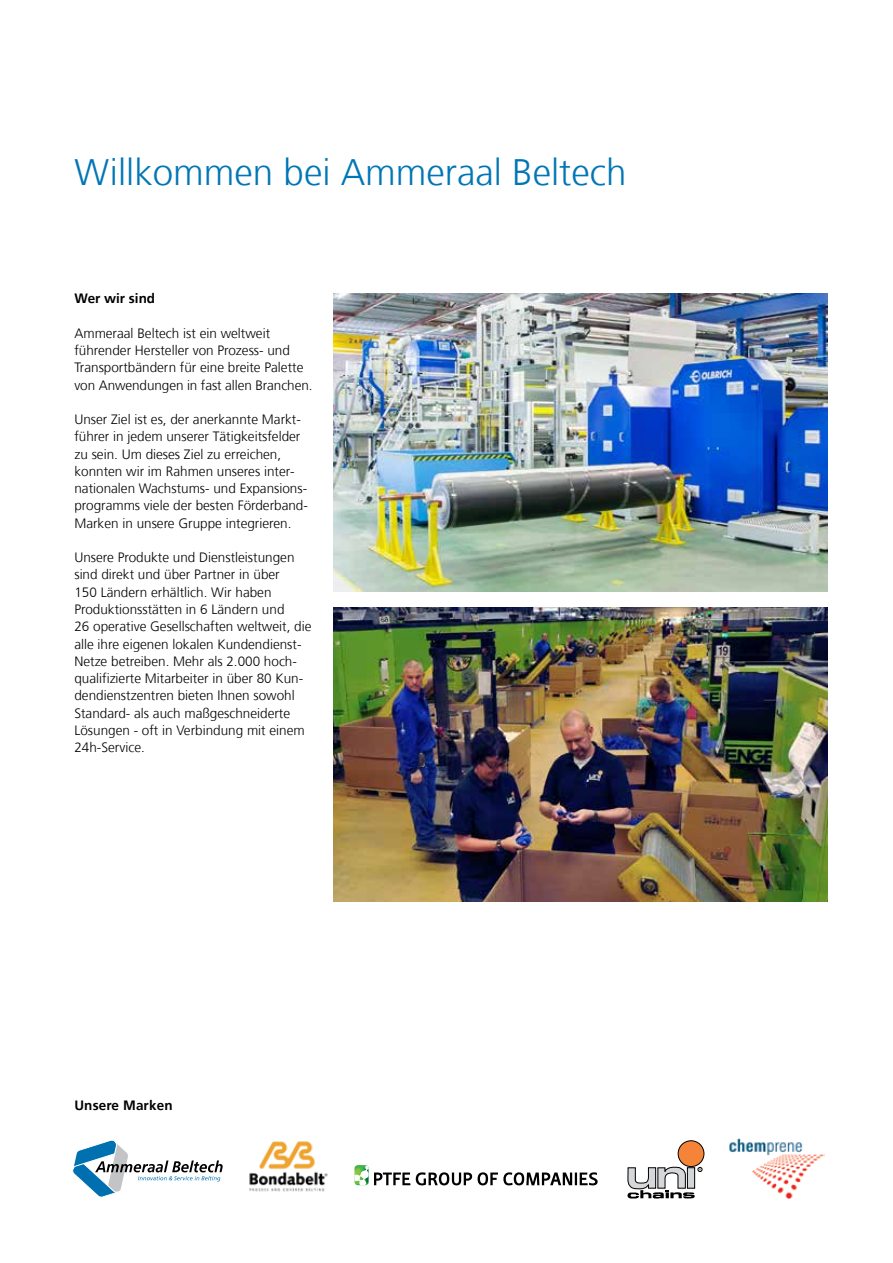
<style>
.page{position:relative;width:893px;height:1263px;background:#fff}
.page>*{position:absolute;margin:0;border:0;box-sizing:border-box;transform-origin:0 0}
.t1{font:300 36.75px "Frutiger";color:#0076b5}
.t2{font:300 13.5px/17.2px "Frutiger";color:#000}
.t3{font:700 13.5px "Frutiger";letter-spacing:.01em;color:#000}
</style>
<div class="page">
<img style="left:334px;top:294px;width:493px;height:297px">
<img style="left:334px;top:608px;width:493px;height:293px">
<svg style="left:72px;top:1140px;width:151px;height:57px"></svg>
<img style="left:729px;top:1138px;width:96px;height:61px">
<img style="left:249px;top:1141px;width:79px;height:51px">
<svg style="left:416px;top:1172px;width:56px;height:13px"></svg>
<svg style="left:478px;top:1172px;width:120px;height:13px"></svg>
<svg style="left:354px;top:1165px;width:56px;height:20px"></svg>
<div style="left:678px;top:1141px;width:26px;height:25px;background:#f58338;border-radius:50%"></div>
<div style="left:678px;top:1140px;width:26px;height:27px;border:1px solid #000;border-radius:50%"></div>
<svg style="left:627px;top:1166px;width:75px;height:32px"></svg>
<div style="left:687px;top:1168px;width:8px;height:20px;background:#d3d5d6"></div>
<div style="left:687px;top:1167px;width:8px;height:21px;border:1px solid #000"></div>
<h1 class="t1" style="left:74px;top:151px;width:554px">Willkommen bei Ammeraal Beltech</h1>
<p class="t3" style="left:74px;top:291px;width:82px">Wer wir sind</p>
<p class="t2" style="left:74px;top:325px;width:240px">Ammeraal Beltech ist ein weltweit führender Hersteller von Prozess- und Transportbändern für eine breite Palette von Anwendungen in fast allen Branchen.</p>
<p class="t2" style="left:74px;top:411px;width:235px">Unser Ziel ist es, der anerkannte Markt&shy;führer in jedem unserer Tätigkeitsfelder zu sein. Um dieses Ziel zu erreichen, konnten wir im Rahmen unseres inter&shy;nationalen Wachstums- und Expansions&shy;programms viele der besten Förderband-Marken in unsere Gruppe integrieren.</p>
<p class="t2" style="left:74px;top:549px;width:239px">Unsere Produkte und Dienstleistungen sind direkt und über Partner in über<br>150 Ländern erhältlich. Wir haben Produktionsstätten in 6 Ländern und<br>26 operative Gesellschaften weltweit, die alle ihre eigenen lokalen Kundendienst-Netze betreiben. Mehr als 2.000 hoch&shy;qualifizierte Mitarbeiter in über 80 Kun&shy;dendienstzentren bieten Ihnen sowohl Standard- als auch maßgeschneiderte Lösungen - oft in Verbindung mit einem 24h-Service.</p>
<p class="t3" style="left:74px;top:1097px;width:100px">Unsere Marken</p>
</div>
